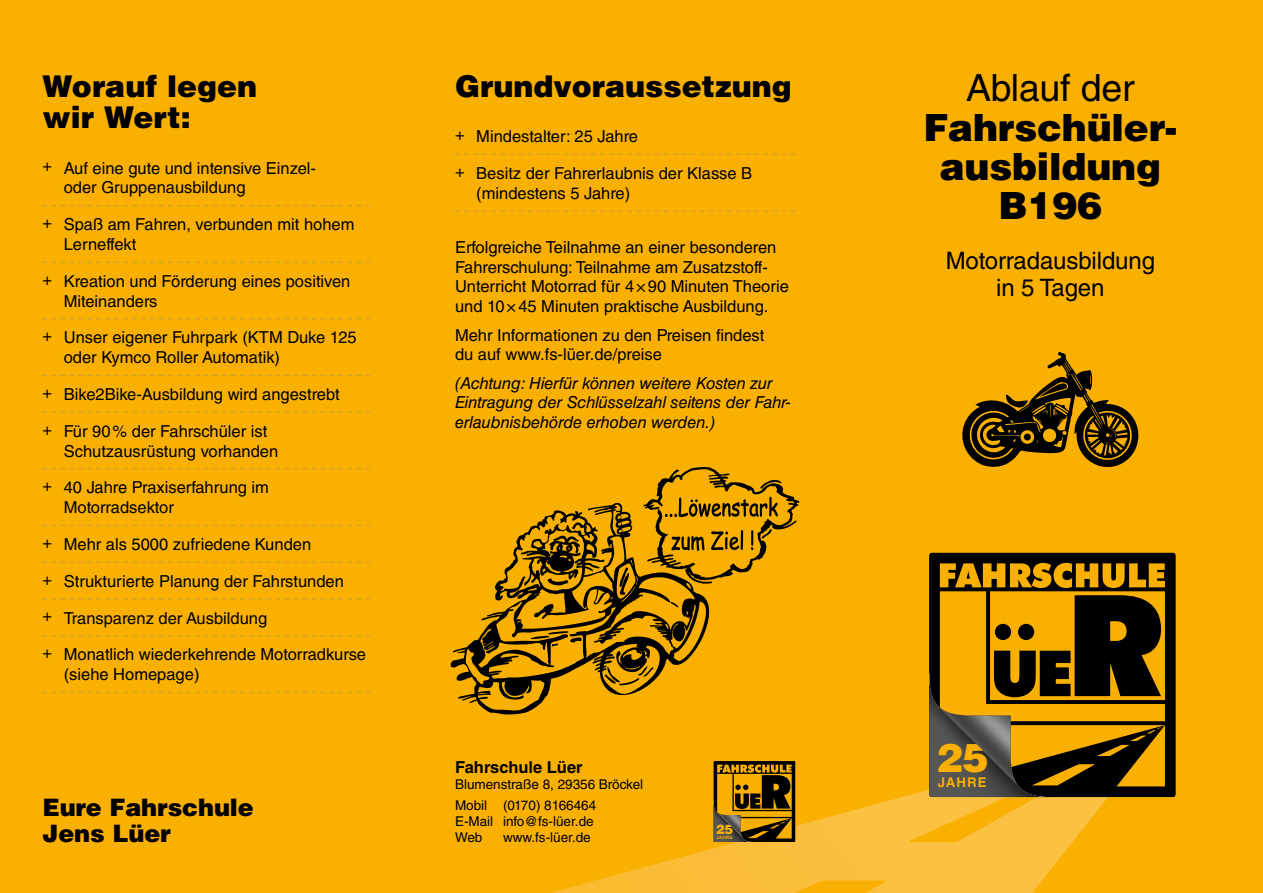
<style>
.page{position:relative;width:1263px;height:893px;background:#f9b000}
.page>*{position:absolute;margin:0;border:0;box-sizing:border-box;transform-origin:0 0}
.t1{font:900 39.6px "Helvetica LT Std";color:#f9b000}
.t2{font:900 37.5px/39.3px "Helvetica LT Std";letter-spacing:-.005em;color:#000;text-align:center}
.t3{font:37.5px "Helvetica LT Std";letter-spacing:-.005em;color:#000}
.t4{font:900 30px/31.5px "Helvetica LT Std";color:#000}
.t5{font:24px/26.4px "Helvetica LT Std";letter-spacing:-.005em;color:#000;text-align:center}
.t6{font:900 24px/26.4px "Helvetica LT Std";letter-spacing:-.005em;color:#000}
.t7{font:16.5px/19.8px "Helvetica LT Std";color:#000}
.t8{font:italic 16.5px/19.8px "Helvetica LT Std";letter-spacing:-.01em;color:#000}
.t9{font:700 16.5px "Helvetica LT Std";color:#000}
.t10{font:13.5px/20.4px "Helvetica LT Std";color:#000}
.t11{font:700 13.35px "Helvetica LT Std";letter-spacing:.08em;color:#f9b000}
.t12{font:900 13.05px "Helvetica LT Std";color:#f9b000}
.t13{font:700 4.5px "Helvetica LT Std";letter-spacing:.08em;color:#f9b000}
</style>
<div class="page">
<svg style="left:550px;top:761px;width:613px;height:132px"></svg>
<svg style="left:714px;top:761px;width:81px;height:82px"></svg>
<hr style="left:1020px;top:797px;width:33px;height:1px;background:#fff">
<div style="left:929px;top:553px;width:246px;height:244px;background:#000"></div>
<svg style="left:929px;top:563px;width:236px;height:234px"></svg>
<svg style="left:43px;top:205px;width:327px;height:1px"></svg>
<svg style="left:43px;top:262px;width:327px;height:1px"></svg>
<svg style="left:43px;top:318px;width:327px;height:1px"></svg>
<svg style="left:43px;top:375px;width:327px;height:1px"></svg>
<svg style="left:43px;top:412px;width:327px;height:1px"></svg>
<svg style="left:43px;top:468px;width:327px;height:1px"></svg>
<svg style="left:43px;top:525px;width:327px;height:1px"></svg>
<svg style="left:43px;top:562px;width:327px;height:1px"></svg>
<svg style="left:43px;top:598px;width:327px;height:2px"></svg>
<svg style="left:43px;top:635px;width:327px;height:1px"></svg>
<svg style="left:43px;top:692px;width:327px;height:1px"></svg>
<svg style="left:455px;top:154px;width:340px;height:1px"></svg>
<svg style="left:455px;top:210px;width:340px;height:1px"></svg>
<svg style="left:962px;top:352px;width:177px;height:115px"></svg>
<svg style="left:451px;top:502px;width:259px;height:213px"></svg>
<svg style="left:670px;top:602px;width:8px;height:5px"></svg>
<svg style="left:531px;top:631px;width:51px;height:16px"></svg>
<svg style="left:605px;top:666px;width:48px;height:19px"></svg>
<svg style="left:548px;top:578px;width:21px;height:8px"></svg>
<svg style="left:619px;top:567px;width:10px;height:28px"></svg>
<svg style="left:644px;top:467px;width:155px;height:117px"></svg>
<h3 class="t4" style="left:43px;top:70px;width:216px">Worauf legen wir Wert:</h3>
<p class="t7" style="left:64px;top:158px;width:254px;text-indent:-21px">+ Auf eine gute und intensive Einzel&shy;oder Gruppenausbildung</p>
<p class="t7" style="left:64px;top:214px;width:292px;text-indent:-21px">+ Spaß am Fahren, verbunden mit hohem<br>Lerneffekt</p>
<p class="t7" style="left:64px;top:271px;width:288px;text-indent:-21px">+ Kreation und Förderung eines positiven<br>Miteinanders</p>
<p class="t7" style="left:64px;top:328px;width:294px;text-indent:-21px">+ Unser eigener Fuhrpark (KTM Duke 125 oder Kymco Roller Automatik)</p>
<p class="t7" style="left:43px;top:384px;width:299px">+ Bike2Bike-Ausbildung wird angestrebt</p>
<p class="t7" style="left:64px;top:421px;width:216px;text-indent:-21px">+ Für 90% der Fahrschüler ist<br>Schutzausrüstung vorhanden</p>
<p class="t7" style="left:64px;top:478px;width:207px;text-indent:-21px">+ 40 Jahre Praxiserfahrung im<br>Motorradsektor</p>
<p class="t7" style="left:43px;top:534px;width:270px">+ Mehr als 5000 zufriedene Kunden</p>
<p class="t7" style="left:43px;top:571px;width:303px">+ Strukturierte Planung der Fahrstunden</p>
<p class="t7" style="left:43px;top:608px;width:226px">+ Transparenz der Ausbildung</p>
<p class="t7" style="left:64px;top:645px;width:304px;text-indent:-21px">+ Monatlich wiederkehrende Motorradkurse (siehe Homepage)</p>
<h3 class="t6" style="left:43px;top:793px;width:213px">Eure Fahrschule<br>Jens Lüer</h3>
<h3 class="t4" style="left:455px;top:70px;width:338px">Grundvoraussetzung</h3>
<p class="t7" style="left:455px;top:126px;width:185px">+ Mindestalter: 25 Jahre</p>
<p class="t7" style="left:476px;top:163px;width:278px;text-indent:-21px">+ Besitz der Fahrerlaubnis der Klasse B (mindestens 5 Jahre)</p>
<p class="t7" style="left:455px;top:237px;width:335px">Erfolgreiche Teilnahme an einer besonderen Fahrerschulung: Teilnahme am Zusatzstoff-Unterricht Motorrad für 4×90 Minuten Theorie und 10×45 Minuten praktische Ausbildung.</p>
<p class="t7" style="left:455px;top:325px;width:311px">Mehr Informationen zu den Preisen findest du auf www.fs-lüer.de/preise</p>
<p class="t8" style="left:455px;top:373px;width:337px">(Achtung: Hierfür können weitere Kosten zur<br>Eintragung der Schlüsselzahl seitens der Fahr&shy;erlaubnisbehörde erhoben werden.)</p>
<p class="t9" style="left:455px;top:757px;width:129px">Fahrschule Lüer</p>
<p class="t10" style="left:455px;top:774px;width:190px">Blumenstraße 8, 29356 Bröckel<br>Mobil (0170) 8166464</p>
<p class="t10" style="left:455px;top:813px;width:140px;line-height:16.2px">E-Mail info@fs-lüer.de<br>Web</p>
<p class="t10" style="left:503px;top:827px;width:89px">www.fs-lüer.de</p>
<p class="t12" style="left:716px;top:820px;width:19px">25</p>
<p class="t13" style="left:716px;top:834px;width:18px">JAHRE</p>
<h2 class="t3" style="left:966px;top:66px;width:170px">Ablauf der</h2>
<h2 class="t2" style="left:923px;top:107px;width:255px">Fahrschüler&shy;ausbildung<br>B196</h2>
<h3 class="t5" style="left:946px;top:248px;width:211px">Motorradausbildung in 5 Tagen</h3>
<h1 class="t1" style="left:936px;top:732px;width:54px">25</h1>
<p class="t11" style="left:938px;top:774px;width:51px">JAHRE</p>
</div>
